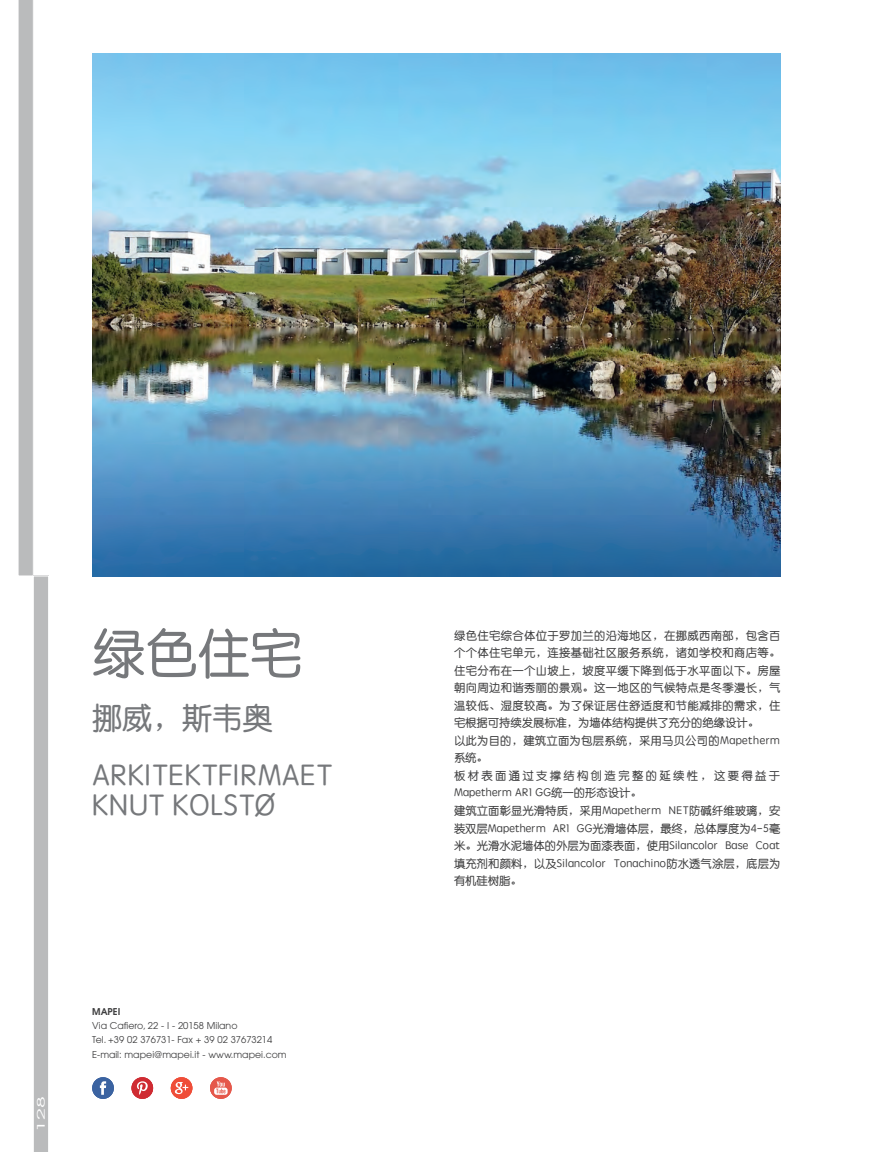
<style>
.page{position:relative;width:869px;height:1152px;background:#fff}
.page>*{position:absolute;margin:0;border:0;box-sizing:border-box;transform-origin:0 0}
.t1{font:52.5px "ST Yuanti SC Regular";color:#76787b}
.t2{font:30px/57.9px "ST Yuanti SC Regular";color:#76787b}
.t3{font:11.25px/17.5px "ST Yuanti SC Regular";letter-spacing:.015em;color:#3e3e3f}
.t4{font:10.38px "Avant Garde";color:#fff;scale:2.04 1}
.t5{font:9.38px/14.4px "Avant Garde";color:#3e3e3f}
.t6{font:600 9.38px "Avant Garde";color:#3e3e3f}
</style>
<div class="page">
<svg style="left:18px;top:0;width:31px;height:1152px"></svg>
<img style="left:92px;top:53px;width:688px;height:523px">
<div style="left:92px;top:1077px;width:22px;height:21px;background:#3b63a1;border-radius:50%"></div>
<svg style="left:100px;top:1081px;width:6px;height:13px"></svg>
<div style="left:171px;top:1077px;width:21px;height:21px;background:#ef4d38;border-radius:50%"></div>
<svg style="left:175px;top:1082px;width:13px;height:12px"></svg>
<div style="left:210px;top:1077px;width:21px;height:21px;background:#e5584b;border-radius:50%"></div>
<svg style="left:214px;top:1081px;width:13px;height:13px"></svg>
<div style="left:131px;top:1077px;width:22px;height:21px;background:#cf2b32;border-radius:50%"></div>
<svg style="left:137px;top:1081px;width:11px;height:13px"></svg>
<h1 class="t1" style="left:92px;top:616px;width:211px">绿色住宅</h1>
<h2 class="t2" style="left:92px;top:688px;width:242px">挪威，斯韦奥<br>ARKITEKTFIRMAET</h2>
<h2 class="t2" style="left:92px;top:775px;width:185px">KNUT KOLSTØ</h2>
<p class="t4" style="left:35px;top:1131px;width:19px;rotate:-90deg">128</p>
<p class="t6" style="left:92px;top:1005px;width:30px">MAPEI</p>
<p class="t5" style="left:92px;top:1018px;width:196px">Via Cafiero, 22 - I - 20158 Milano<br>Tel. +39 02 376731- Fax + 39 02 37673214<br>E-mail: mapei@mapei.it - www.mapei.com</p>
<p class="t3" style="left:454px;top:626px;width:328px">绿色住宅综合体位于罗加兰的沿海地区，在挪威西南部，包含百个个体住宅单元，连接基础社区服务系统，诸如学校和商店等。住宅分布在一个山坡上，坡度平缓下降到低于水平面以下。房屋朝向周边和谐秀丽的景观。这一地区的气候特点是冬季漫长，气温较低、湿度较高。为了保证居住舒适度和节能减排的需求，住宅根据可持续发展标准，为墙体结构提供了充分的绝缘设计。<br>以此为目的，建筑立面为包层系统，采用马贝公司的Mapetherm系统。<br>板材表面通过支撑结构创造完整的延续性，这要得益于<br>Mapetherm AR1 GG统一的形态设计。<br>建筑立面彰显光滑特质，采用Mapetherm NET防碱纤维玻璃，安装双层Mapetherm AR1 GG光滑墙体层，最终，总体厚度为4-5毫米。光滑水泥墙体的外层为面漆表面，使用Silancolor Base Coat填充剂和颜料，以及Silancolor Tonachino防水透气涂层，底层为有机硅树脂。</p>
</div>
